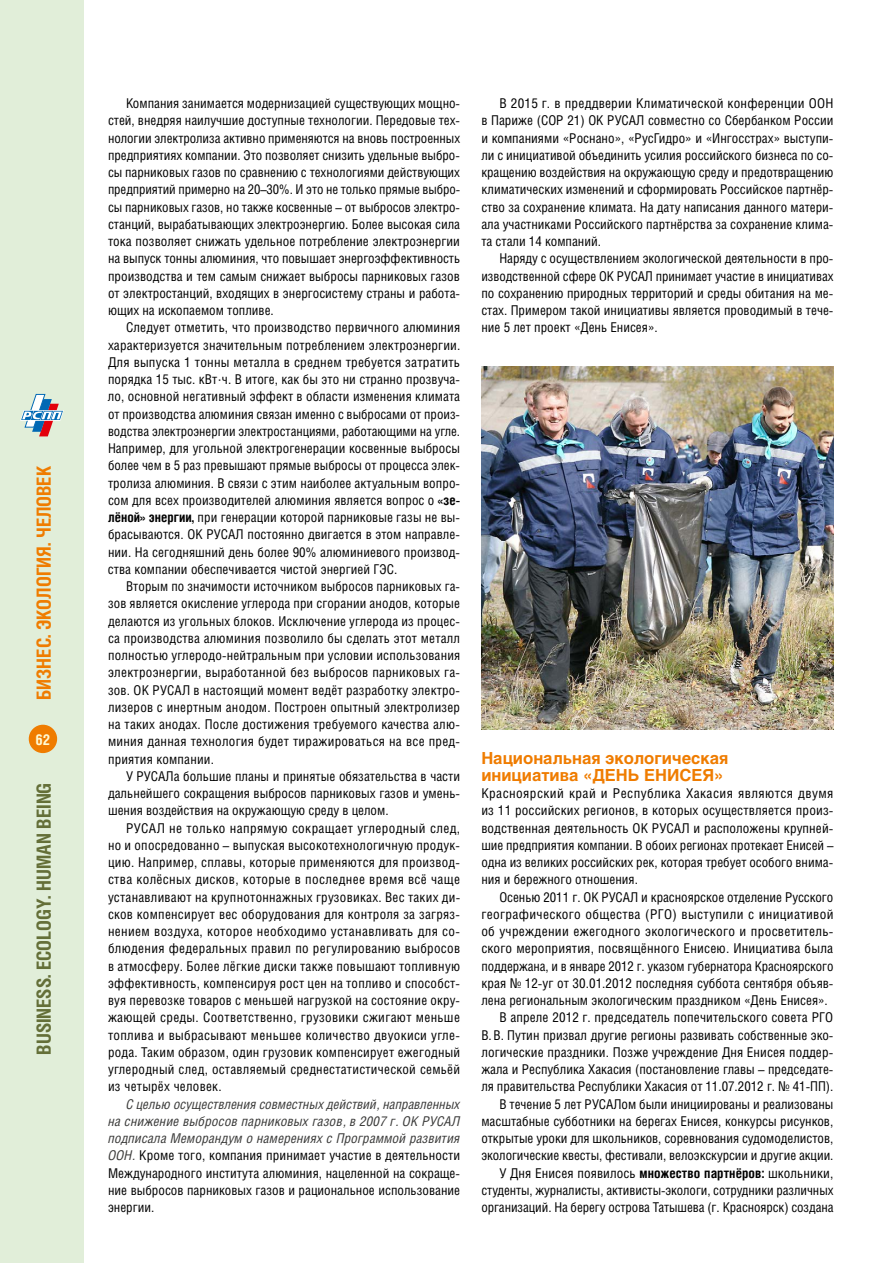
<style>
.page{position:relative;width:893px;height:1263px;background:#fff}
.page>*{position:absolute;margin:0;border:0;box-sizing:border-box;transform-origin:0 0}
.t1{font:700 19.5px "Helios Cond C";color:#646f38}
.t2{font:700 19.5px "Helios Cond C";color:#ef7c00}
.t3{font:700 16.5px/17.2px "Helios C";color:#ef7c00}
.t4{font:700 15px "Helios Cond C";color:#fffad5}
.t5{font:13.5px/17.2px "Helios Cond C";color:#000;text-align:justify}
.t6{font:13.5px "Helios Cond C";letter-spacing:.02em;color:#000}
.t7{font:13.5px "Helios Cond C";letter-spacing:.025em;color:#000}
.s1{font-family:"Arial"}
.s2{font-weight:700}
.s3{font-style:italic;color:#3a3a39}
</style>
<div class="page">
<div style="left:0;top:0;width:84px;height:1263px;background:#e1eed9"></div>
<svg style="left:20px;top:394px;width:44px;height:42px"></svg>
<div style="left:29px;top:725px;width:27px;height:27px;background:#ef7c00;border-radius:50%"></div>
<div style="left:29px;top:725px;width:28px;height:28px;border:1px solid #ef7c00;border-radius:50%"></div>
<img style="left:481px;top:367px;width:352px;height:362px">
<h1 class="t2" style="left:32px;top:700px;width:236px;rotate:-90deg">БИЗНЕС. ЭКОЛОГИЯ. ЧЕЛОВЕК</h1>
<p class="t4" style="left:35px;top:730px;width:17px">62</p>
<h1 class="t1" style="left:32px;top:1054px;width:273px;rotate:-90deg">Business. Ecology. Human being</h1>
<p class="t5" style="left:108px;top:94px;width:354px;text-indent:18px">Компания занимается модернизацией существующих мощно&shy;стей, внедряя наилучшие доступные технологии. Передовые тех&shy;нологии электролиза активно применяются на вновь построенных предприятиях компании. Это позволяет снизить удельные выбро&shy;сы парниковых газов по сравнению с технологиями действующих предприятий примерно на 20–30%. И это не только прямые выбро&shy;сы парниковых газов, но также косвенные – от выбросов электро&shy;станций, вырабатывающих электроэнергию. Более высокая сила тока позволяет снижать удельное потребление электроэнергии на выпуск тонны алюминия, что повышает энергоэффективность производства и тем самым снижает выбросы парниковых газов от электростанций, входящих в энергосистему страны и работа&shy;ющих на ископаемом топливе.</p>
<p class="t5" style="left:108px;top:319px;width:354px;text-indent:18px">Следует отметить, что производство первичного алюминия характеризуется значительным потреблением электроэнергии.<br>Для выпуска 1 тонны металла в среднем требуется затратить порядка 15 тыс. кВт<span class="s1">·</span>ч. В итоге, как бы это ни странно прозвуча&shy;ло, основной негативный эффект в области изменения климата от производства алюминия связан именно с выбросами от произ&shy;водства электроэнергии электростанциями, работающими на угле.<br>Например, для угольной электрогенерации косвенные выбросы более чем в 5 раз превышают прямые выбросы от процесса элек&shy;тролиза алюминия. В связи с этим наиболее актуальным вопро&shy;сом для всех производителей алюминия является вопрос о <span class="s2">«зе&shy;лёной» энергии,</span> при генерации которой парниковые газы не вы&shy;брасываются. ОК РУСАЛ постоянно двигается в этом направле&shy;нии. На сегодняшний день более 90% алюминиевого производ&shy;ства компании обеспечивается чистой энергией ГЭС.</p>
<p class="t5" style="left:108px;top:577px;width:354px;text-indent:18px">Вторым по значимости источником выбросов парниковых га&shy;зов является окисление углерода при сгорании анодов, которые делаются из угольных блоков. Исключение углерода из процес&shy;са производства алюминия позволило бы сделать этот металл полностью углеродо-нейтральным при условии использования электроэнергии, выработанной без выбросов парниковых га&shy;зов. ОК РУСАЛ в настоящий момент ведёт разработку электро&shy;лизеров с инертным анодом. Построен опытный электролизер на таких анодах. После достижения требуемого качества алю&shy;миния данная технология будет тиражироваться на все пред&shy;приятия компании.</p>
<p class="t5" style="left:108px;top:767px;width:354px;text-indent:18px">У РУСАЛа большие планы и принятые обязательства в части дальнейшего сокращения выбросов парниковых газов и умень&shy;шения воздействия на окружающую среду в целом.</p>
<p class="t5" style="left:108px;top:819px;width:354px;text-indent:18px">РУСАЛ не только напрямую сокращает углеродный след, но и опосредованно – выпуская высокотехнологичную продук&shy;цию. Например, сплавы, которые применяются для производ&shy;ства колёсных дисков, которые в последнее время всё чаще устанавливают на крупнотоннажных грузовиках. Вес таких ди&shy;сков компенсирует вес оборудования для контроля за загряз&shy;нением воздуха, которое необходимо устанавливать для со&shy;блюдения федеральных правил по регулированию выбросов в атмосферу. Более лёгкие диски также повышают топливную эффективность, компенсируя рост цен на топливо и способст&shy;вуя перевозке товаров с меньшей нагрузкой на состояние окру&shy;жающей среды. Соответственно, грузовики сжигают меньше топлива и выбрасывают меньшее количество двуокиси угле&shy;рода. Таким образом, один грузовик компенсирует ежегодный углеродный след, оставляемый среднестатистической семьёй из четырёх человек.</p>
<p class="t5" style="left:108px;top:1095px;width:354px;text-indent:18px"><span class="s3">С целью осуществления совместных действий, направленных на снижение выбросов парниковых газов, в 2007 г. ОК РУСАЛ подписала Меморандум о намерениях с Программой развития ООН.</span> Кроме того, компания принимает участие в деятельности Международного института алюминия, нацеленной на сокраще&shy;ние выбросов парниковых газов и рациональное использование энергии.</p>
<p class="t5" style="left:481px;top:94px;width:354px;text-indent:18px">В 2015 г. в преддверии Климатической конференции ООН в Париже (COP 21) ОК РУСАЛ совместно со Сбербанком России и компаниями «Роснано», «РусГидро» и «Ингосстрах» выступи&shy;ли с инициативой объединить усилия российского бизнеса по со&shy;кращению воздействия на окружающую среду и предотвращению климатических изменений и сформировать Российское партнёр&shy;ство за сохранение климата. На дату написания данного матери&shy;ала участниками Российского партнёрства за сохранение клима&shy;та стали 14 компаний.</p>
<p class="t5" style="left:481px;top:250px;width:354px;text-indent:18px">Наряду с осуществлением экологической деятельности в про&shy;изводственной сфере ОК РУСАЛ принимает участие в инициативах по сохранению природных территорий и среды обитания на ме&shy;стах. Примером такой инициативы является проводимый в тече&shy;ние 5 лет проект «День Енисея».</p>
<p class="t3" style="left:481px;top:749px;width:249px">Национальная экологическая инициатива «ДЕНЬ ЕНИСЕЯ»</p>
<p class="t5" style="left:481px;top:784px;width:354px">Красноярский край и Республика Хакасия являются двумя из 11 российских регионов, в которых осуществляется произ&shy;водственная деятельность ОК РУСАЛ и расположены крупней&shy;шие предприятия компании. В обоих регионах протекает Енисей – одна из великих российских рек, которая требует особого внима&shy;ния и бережного отношения.</p>
<p class="t5" style="left:499px;top:888px;width:335px">Осенью 2011 г. ОК РУСАЛ и красноярское отделение Русского</p>
<p class="t7" style="left:481px;top:906px;width:354px">географического общества (РГО) выступили с инициативой</p>
<p class="t6" style="left:481px;top:923px;width:354px">об -учреждении ежегодного экологического и просветитель-</p>
<p class="t5" style="left:481px;top:940px;width:353px">ского мероприятия, посвящённого Енисею. Инициатива была</p>
<p class="t5" style="left:481px;top:957px;width:354px">поддержана, и в январе 2012 г. указом губернатора Красноярского</p>
<p class="t5" style="left:481px;top:974px;width:354px">края № 12-уг от 30.01.2012 последняя суббота сентября объяв-</p>
<p class="t5" style="left:481px;top:991px;width:348px">лена региональным экологическим праздником «День Енисея».</p>
<p class="t5" style="left:499px;top:1009px;width:335px">В апреле 2012 г. председатель попечительского совета РГО</p>
<p class="t5" style="left:481px;top:1026px;width:354px">В.В. Путин призвал другие регионы развивать собственные эко-</p>
<p class="t5" style="left:481px;top:1043px;width:354px">логические праздники. Позже учреждение Дня Енисея поддер-</p>
<p class="t5" style="left:481px;top:1060px;width:354px">жала и Республика Хакасия (постановление главы – председате-</p>
<p class="t5" style="left:481px;top:1078px;width:354px">ля правительства Республики Хакасия от 11.07.2012 г. № 41-ПП).</p>
<p class="t5" style="left:499px;top:1095px;width:336px">В течение 5 лет РУСАЛом были инициированы и реализованы</p>
<p class="t5" style="left:481px;top:1112px;width:353px">масштабные субботники на берегах Енисея, конкурсы рисунков,</p>
<p class="t5" style="left:481px;top:1129px;width:353px">открытые уроки для школьников, соревнования судомоделистов,</p>
<p class="t5" style="left:481px;top:1147px;width:354px">экологические квесты, фестивали, велоэкскурсии и другие акции.</p>
<p class="t5" style="left:499px;top:1164px;width:335px">У Дня Енисея появилось <span class="s2">множество партнёров:</span> школьники,</p>
<p class="t5" style="left:481px;top:1181px;width:354px">студенты, журналисты, активисты-экологи, сотрудники различных</p>
<p class="t5" style="left:481px;top:1198px;width:354px">организаций. На берегу острова Татышева (г. Красноярск) создана</p>
</div>
